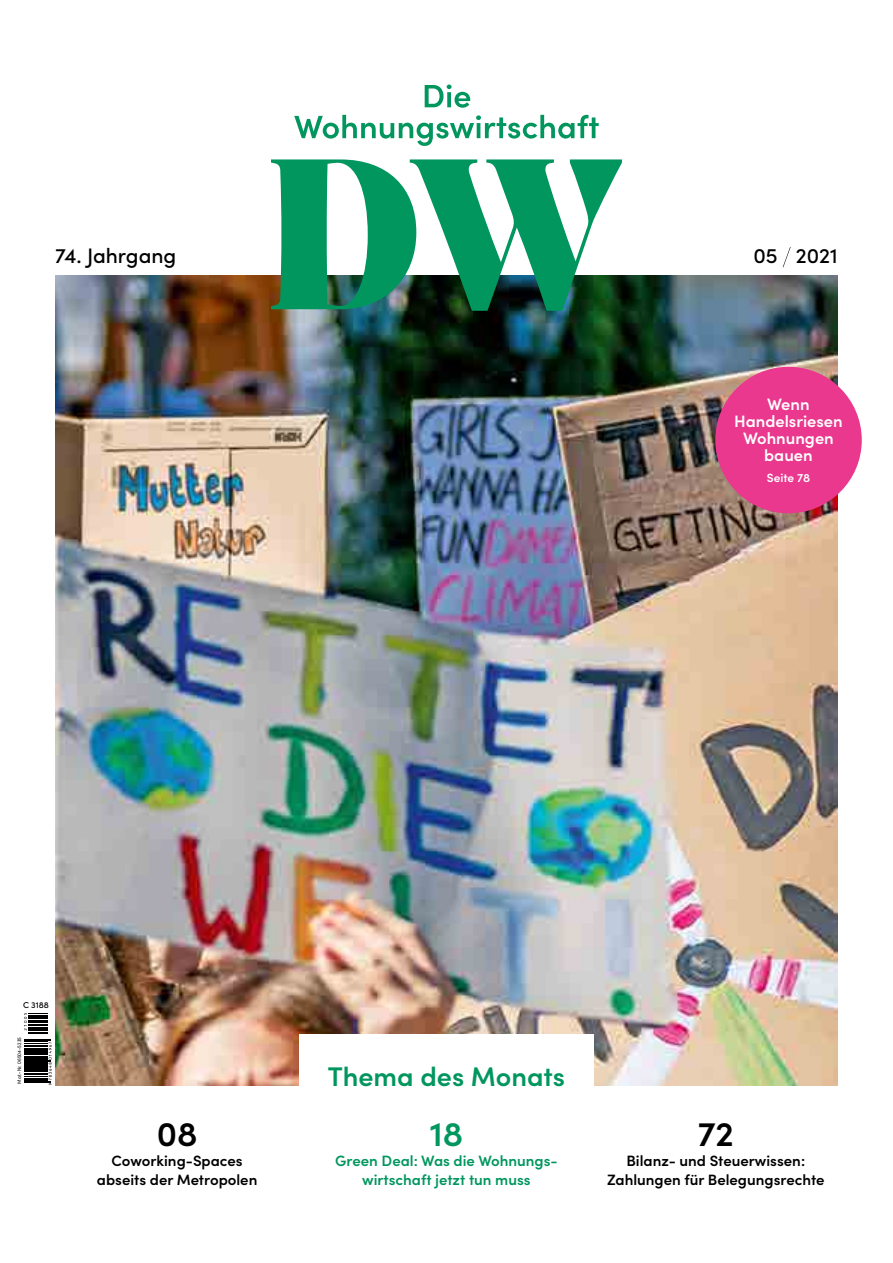
<style>
.page{position:relative;width:893px;height:1263px;background:#fff}
.page>*{position:absolute;margin:0;border:0;box-sizing:border-box;transform-origin:0 0}
.t1{font:600 34.5px "Sofia Pro";color:#000}
.t2{font:600 34.5px "Sofia Pro";color:#00965e}
.t3{font:600 27px "Sofia Pro";color:#00965e}
.t4{font:500 21px "Sofia Pro";color:#000}
.t5{font:600 16.5px/17.2px "Sofia Pro";color:#fff;text-align:center}
.t6{font:600 15px/19.5px "Sofia Pro";color:#000;text-align:center}
.t7{font:600 15px/19.5px "Sofia Pro";color:#00965e;text-align:center}
.t8{font:600 12px "Sofia Pro";color:#fff}
.t9{font:500 8.55px "Sofia Pro";color:#000}
.t10{font:5.25px "Sofia Pro";letter-spacing:.015em;color:#000;scale:.9 1}
</style>
<div class="page">
<svg style="left:783px;top:247px;width:8px;height:20px"></svg>
<img style="left:55px;top:276px;width:783px;height:810px">
<div style="left:299px;top:1034px;width:295px;height:59px;background:#fff"></div>
<div style="left:715px;top:367px;width:147px;height:146px;background:#e9388d;border-radius:50%"></div>
<svg style="left:294px;top:115px;width:305px;height:31px"></svg>
<svg style="left:425px;top:85px;width:45px;height:23px"></svg>
<svg style="left:271px;top:159px;width:351px;height:152px;fill:#00965e"></svg>
<svg style="left:24px;top:1013px;width:28px;height:72px"></svg>
<h3 class="t4" style="left:55px;top:240px;width:123px">74. Jahrgang</h3>
<h3 class="t4" style="left:753px;top:240px;width:86px">05 2021</h3>
<p class="t5" style="left:734px;top:394px;width:110px">Wenn<br>Handelsriesen<br>Wohnungen bauen</p>
<p class="t8" style="left:767px;top:469px;width:45px">Seite 78</p>
<p class="t9" style="left:23px;top:999px;width:27px">C 3188</p>
<p class="t10" style="left:15px;top:1084px;width:53px;rotate:-90deg">Mat.-Nr. 06504-5235</p>
<h1 class="t1" style="left:157px;top:1108px;width:42px">08</h1>
<p class="t6" style="left:97px;top:1150px;width:162px">Coworking-Spaces abseits der Metropolen</p>
<h2 class="t3" style="left:328px;top:1056px;width:239px">Thema des Monats</h2>
<h1 class="t2" style="left:430px;top:1108px;width:35px">18</h1>
<p class="t7" style="left:335px;top:1150px;width:224px">Green Deal: Was die Wohnungs&shy;wirtschaft jetzt tun muss</p>
<h1 class="t1" style="left:698px;top:1108px;width:38px">72</h1>
<p class="t6" style="left:607px;top:1150px;width:219px">Bilanz- und Steuerwissen:<br>Zahlungen für Belegungsrechte</p>
</div>
